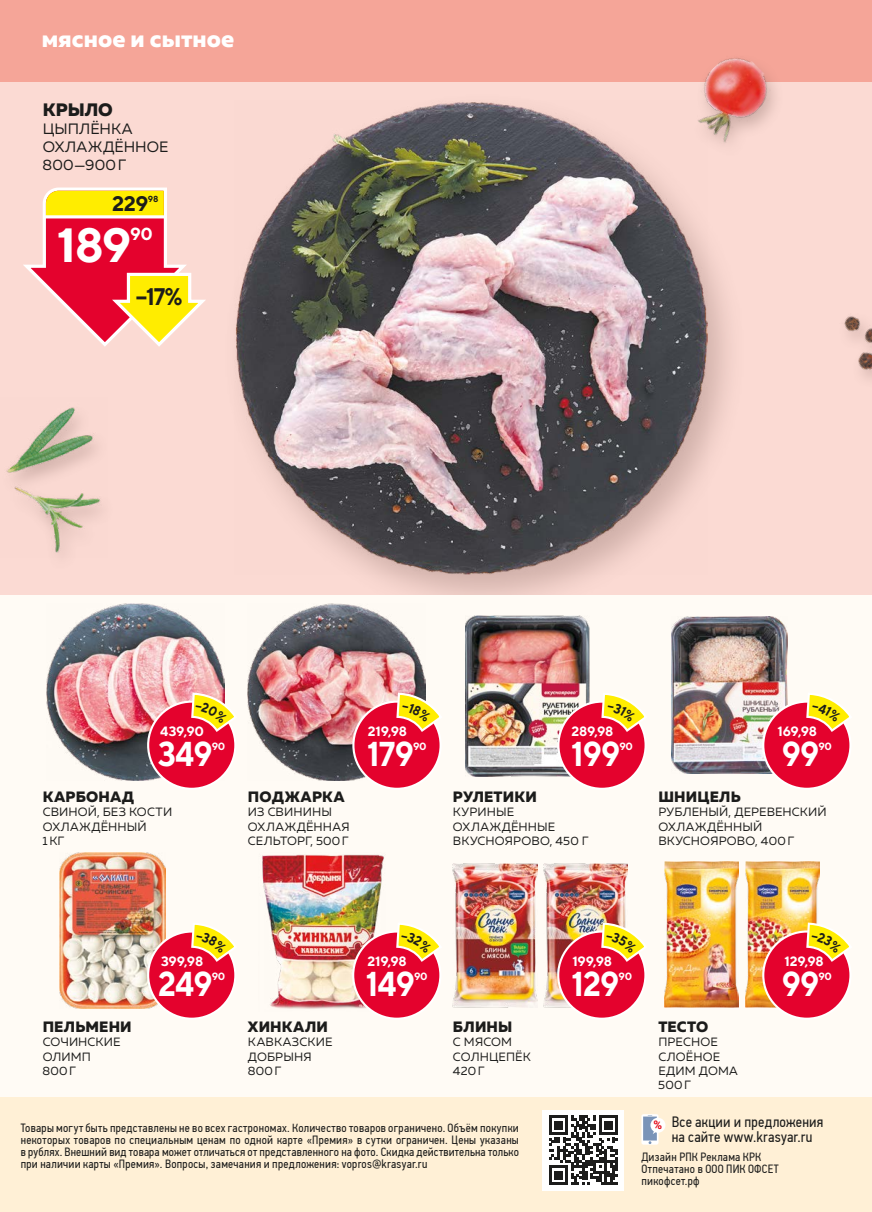
<style>
.page{position:relative;width:872px;height:1212px;background:#fff}
.page>*{position:absolute;margin:0;border:0;box-sizing:border-box;transform-origin:0 0}
.t1{font:700 48px "TT Norms";color:#fff}
.t2{font:700 34.5px "TT Norms";letter-spacing:-.025em;color:#fff;scale:.9 1}
.t3{font:800 24px "Muller";letter-spacing:.005em;color:#fff}
.t4{font:700 24px "TT Norms";color:#1c1c1b;scale:.9 1}
.t5{font:700 21px "TT Norms";color:#1c1c1b}
.t6{font:800 18px "Muller";color:#1c1c1b}
.t7{font:700 17.55px "TT Norms";color:#fff}
.t8{font:800 15px "Muller";letter-spacing:.01em;color:#1c1c1b}
.t9{font:15px/15px "PF Din Text Cond Pro";letter-spacing:.015em;color:#1c1c1b}
.t10{font:15px/18px "Muller";letter-spacing:.005em;color:#1c1c1b}
.t11{font:700 13.5px "TT Norms";letter-spacing:-.015em;color:#fff}
.t12{font:12px/12px "PF Din Text Cond Pro";letter-spacing:.02em;color:#1c1c1b;text-align:justify}
.t13{font:12px/14.4px "Muller";letter-spacing:.01em;color:#1c1c1b}
.t14{font:700 11.7px "Roboto";color:#e30413}
.t15{font:700 10.5px "TT Norms";letter-spacing:-.025em;color:#fff}
.t16{font:700 8.7px "TT Norms";color:#1c1c1b}
</style>
<div class="page">
<div style="left:0;top:81px;width:872px;height:514px;background:#fbdad3"></div>
<div style="left:222px;top:91px;width:524px;height:527px;background:#6b4e48;opacity:.3"></div>
<img style="left:235px;top:100px;width:472px;height:475px">
<div style="left:0;top:0;width:872px;height:81px;background:#f5a598"></div>
<div style="left:0;top:595px;width:872px;height:502px;background:#fffbf5"></div>
<svg style="left:23px;top:187px;width:183px;height:160px"></svg>
<hr style="left:45px;top:215px;width:120px;height:3px;background:#fff">
<img style="left:453px;top:863px;width:84px;height:144px">
<img style="left:543px;top:863px;width:85px;height:144px">
<img style="left:47px;top:604px;width:177px;height:177px">
<img style="left:248px;top:604px;width:177px;height:177px">
<img style="left:59px;top:853px;width:107px;height:156px">
<img style="left:745px;top:862px;width:74px;height:145px">
<img style="left:664px;top:862px;width:74px;height:145px">
<img style="left:262px;top:854px;width:122px;height:155px">
<img style="left:6px;top:407px;width:96px;height:146px">
<img style="left:844px;top:316px;width:28px;height:63px">
<img style="left:672px;top:616px;width:115px;height:157px">
<div style="left:690px;top:53px;width:95px;height:109px;background:#6b4e48;opacity:.3"></div>
<img style="left:679px;top:53px;width:101px;height:93px">
<div style="left:353px;top:931px;width:87px;height:88px;background:#e4022d;border-radius:50%"></div>
<div style="left:352px;top:930px;width:89px;height:90px;border:2px solid #fff;border-radius:50%"></div>
<div style="left:763px;top:931px;width:87px;height:88px;background:#e4022d;border-radius:50%"></div>
<div style="left:762px;top:930px;width:89px;height:90px;border:2px solid #fff;border-radius:50%"></div>
<div style="left:558px;top:931px;width:87px;height:88px;background:#e4022d;border-radius:50%"></div>
<div style="left:557px;top:930px;width:89px;height:90px;border:2px solid #fff;border-radius:50%"></div>
<div style="left:148px;top:702px;width:87px;height:87px;background:#e4022d;border-radius:50%"></div>
<div style="left:147px;top:700px;width:89px;height:90px;border:2px solid #fff;border-radius:50%"></div>
<div style="left:353px;top:702px;width:87px;height:87px;background:#e4022d;border-radius:50%"></div>
<div style="left:352px;top:700px;width:90px;height:90px;border:2px solid #fff;border-radius:50%"></div>
<div style="left:148px;top:931px;width:87px;height:88px;background:#e4022d;border-radius:50%"></div>
<div style="left:147px;top:930px;width:89px;height:90px;border:2px solid #fff;border-radius:50%"></div>
<div style="left:763px;top:702px;width:87px;height:87px;background:#e4022d;border-radius:50%"></div>
<div style="left:762px;top:700px;width:89px;height:90px;border:2px solid #fff;border-radius:50%"></div>
<img style="left:466px;top:615px;width:123px;height:161px">
<div style="left:558px;top:702px;width:87px;height:87px;background:#e4022d;border-radius:50%"></div>
<div style="left:557px;top:700px;width:89px;height:90px;border:2px solid #fff;border-radius:50%"></div>
<div style="left:0;top:1097px;width:872px;height:115px;background:#fff0d6"></div>
<svg style="left:641px;top:1114px;width:17px;height:30px"></svg>
<div style="left:643px;top:1116px;width:14px;height:24px;background:#7a94b8"></div>
<div style="left:650px;top:1118px;width:15px;height:15px;background:#fff;border-radius:50%"></div>
<div style="left:543px;top:1110px;width:81px;height:80px;background:#fff"></div>
<svg style="left:549px;top:1115px;width:69px;height:70px"></svg>
<svg style="left:395px;top:924px;width:46px;height:91px"></svg>
<svg style="left:805px;top:921px;width:46px;height:94px"></svg>
<svg style="left:600px;top:921px;width:46px;height:94px"></svg>
<svg style="left:190px;top:691px;width:46px;height:94px"></svg>
<svg style="left:395px;top:691px;width:47px;height:94px"></svg>
<svg style="left:190px;top:924px;width:46px;height:91px"></svg>
<svg style="left:805px;top:695px;width:46px;height:90px"></svg>
<svg style="left:600px;top:695px;width:46px;height:90px"></svg>
<h3 class="t3" style="left:42px;top:24px;width:194px">мясное и сытное</h3>
<h3 class="t6" style="left:43px;top:98px;width:72px">КРЫЛО</h3>
<p class="t10" style="left:43px;top:119px;width:127px">ЦЫПЛЁНКА<br>ОХЛАЖДЁННОЕ<br>800—900Г</p>
<h3 class="t5" style="left:112px;top:190px;width:38px">229</h3>
<p class="t16" style="left:148px;top:193px;width:12px">98</p>
<h1 class="t1" style="left:57px;top:215px;width:76px">189</h1>
<h3 class="t7" style="left:130px;top:223px;width:24px">90</h3>
<h3 class="t4" style="left:136px;top:282px;width:53px">−17%</h3>
<p class="t11" style="left:160px;top:722px;width:45px">439,90</p>
<p class="t11" style="left:368px;top:722px;width:41px">219,98</p>
<p class="t11" style="left:571px;top:722px;width:44px">289,98</p>
<p class="t11" style="left:777px;top:722px;width:41px">169,98</p>
<h2 class="t2" style="left:158px;top:732px;width:62px">349</h2>
<p class="t15" style="left:212px;top:739px;width:15px">90</p>
<h2 class="t2" style="left:367px;top:732px;width:53px">179</h2>
<p class="t15" style="left:413px;top:739px;width:15px">90</p>
<h2 class="t2" style="left:571px;top:732px;width:56px">199</h2>
<p class="t15" style="left:619px;top:739px;width:15px">90</p>
<h2 class="t2" style="left:781px;top:732px;width:43px">99</h2>
<p class="t15" style="left:818px;top:739px;width:15px">90</p>
<p class="t8" style="left:43px;top:787px;width:93px">КАРБОНАД</p>
<p class="t13" style="left:43px;top:805px;width:131px">СВИНОЙ, БЕЗ КОСТИ<br>ОХЛАЖДЁННЫЙ<br>1КГ</p>
<p class="t8" style="left:248px;top:787px;width:98px">ПОДЖАРКА</p>
<p class="t13" style="left:248px;top:805px;width:103px">ИЗ СВИНИНЫ<br>ОХЛАЖДЁННАЯ<br>СЕЛЬТОРГ, 500Г</p>
<p class="t8" style="left:453px;top:787px;width:85px">РУЛЕТИКИ</p>
<p class="t13" style="left:453px;top:805px;width:137px">КУРИНЫЕ<br>ОХЛАЖДЁННЫЕ<br>ВКУСНОЯРОВО, 450 Г</p>
<p class="t8" style="left:658px;top:787px;width:84px">ШНИЦЕЛЬ</p>
<p class="t13" style="left:658px;top:805px;width:170px">РУБЛЕНЫЙ, ДЕРЕВЕНСКИЙ<br>ОХЛАЖДЁННЫЙ<br>ВКУСНОЯРОВО, 400Г</p>
<p class="t8" style="left:43px;top:1017px;width:90px">ПЕЛЬМЕНИ</p>
<p class="t13" style="left:43px;top:1035px;width:79px">СОЧИНСКИЕ<br>ОЛИМП<br>800Г</p>
<p class="t11" style="left:161px;top:952px;width:44px">399,98</p>
<h2 class="t2" style="left:158px;top:962px;width:62px">249</h2>
<p class="t15" style="left:212px;top:969px;width:15px">90</p>
<p class="t8" style="left:248px;top:1017px;width:82px">ХИНКАЛИ</p>
<p class="t13" style="left:248px;top:1035px;width:86px">КАВКАЗСКИЕ<br>ДОБРЫНЯ<br>800Г</p>
<p class="t11" style="left:367px;top:952px;width:41px">219,98</p>
<h2 class="t2" style="left:366px;top:962px;width:56px">149</h2>
<p class="t15" style="left:414px;top:969px;width:15px">90</p>
<p class="t8" style="left:453px;top:1017px;width:61px">БЛИНЫ</p>
<p class="t13" style="left:453px;top:1035px;width:79px">С МЯСОМ<br>СОЛНЦЕПЁК<br>420Г</p>
<p class="t11" style="left:572px;top:952px;width:41px">199,98</p>
<h2 class="t2" style="left:571px;top:962px;width:55px">129</h2>
<p class="t15" style="left:618px;top:969px;width:15px">90</p>
<p class="t8" style="left:658px;top:1017px;width:52px">ТЕСТО</p>
<p class="t13" style="left:658px;top:1035px;width:81px">ПРЕСНОЕ<br>СЛОЁНОЕ<br>ЕДИМ ДОМА<br>500Г</p>
<p class="t11" style="left:784px;top:952px;width:41px">129,98</p>
<h2 class="t2" style="left:781px;top:962px;width:43px">99</h2>
<p class="t15" style="left:818px;top:969px;width:15px">90</p>
<p class="t12" style="left:21px;top:1122px;width:499px">Товары могут быть представлены не во всех гастрономах. Количество товаров ограничено. Объём покупки некоторых товаров по специальным ценам по одной карте «Премия» в сутки ограничен. Цены указаны в рублях. Внешний вид товара может отличаться от представленного на фото. Скидка действительна только при наличии карты «Премия». Вопросы, замечания и предложения: vopros@krasyar.ru</p>
<p class="t9" style="left:672px;top:1114px;width:153px">Все акции и предложения на сайте www.krasyar.ru</p>
<p class="t14" style="left:653px;top:1117px;width:10px">%</p>
<p class="t12" style="left:641px;top:1151px;width:139px;text-align:left">Дизайн РПК Реклама КРК<br>Отпечатано в ООО ПИК ОФСЕТ пикофсет.рф</p>
</div>
